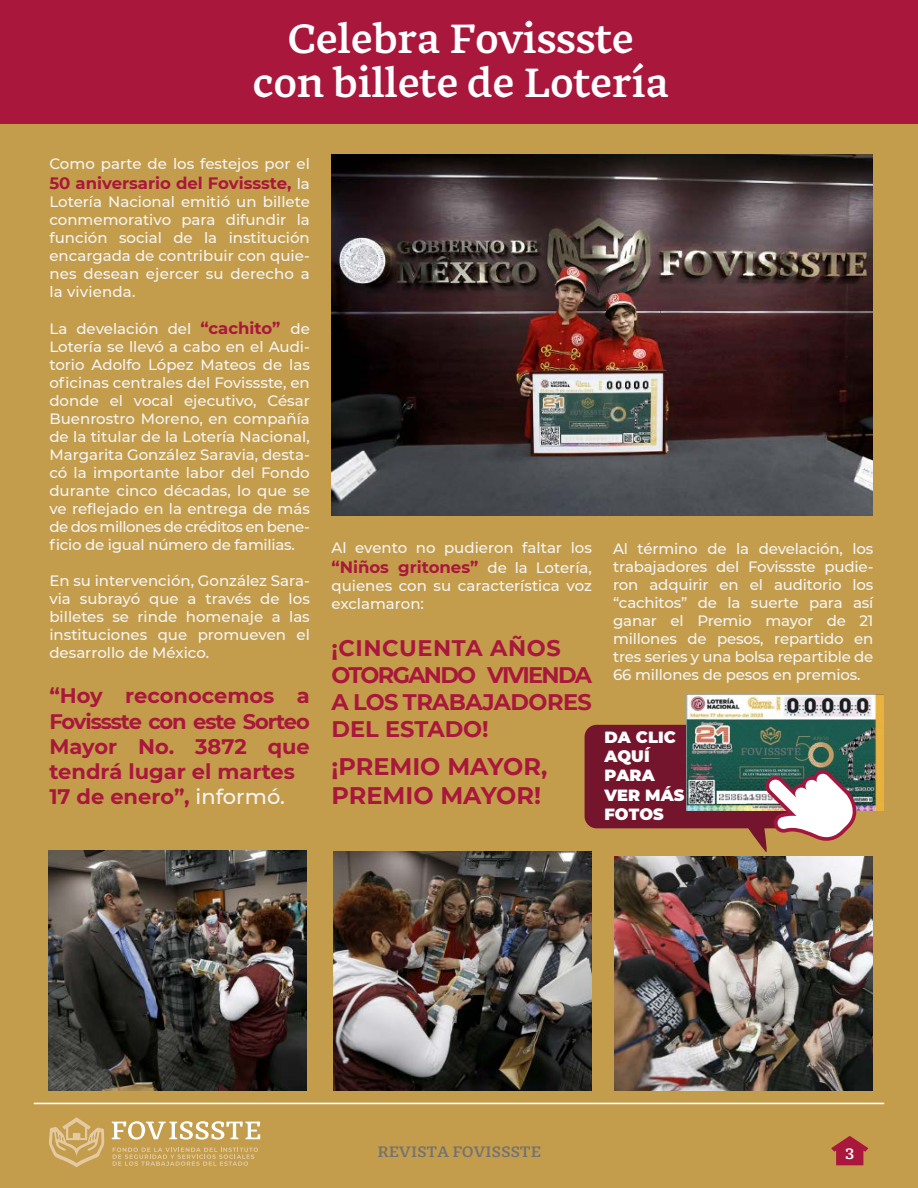
<style>
.page{position:relative;width:918px;height:1188px;background:#c39d4b}
.page>*{position:absolute;margin:0;border:0;box-sizing:border-box;transform-origin:0 0}
.t1{font:700 40.5px/43.5px "GMX";letter-spacing:-.025em;color:#fff;text-align:center}
.t2{font:700 24px/28.8px "Montserrat";color:#aa173c}
.t3{font:700 22.5px/27px "Montserrat";letter-spacing:-.025em;color:#aa173c}
.t4{font:700 21px/25.2px "Montserrat";color:#aa173c}
.t5{font:700 16.5px "Montserrat";color:#aa173c}
.t6{font:900 16.2px/19.5px "Montserrat";letter-spacing:.005em;color:#fff}
.t7{font:500 15px/18px "Montserrat";color:#f5f5f5;text-align:justify}
.t8{font:700 15px "GMX";letter-spacing:-.025em;color:#717271}
.t9{font:700 15px "GMX";color:#fff}
.s1{font-weight:500;font-size:15px;color:#f5f5f5}
.s2{font-weight:700;font-size:16.5px;color:#aa173c}
.s3{font-weight:500;color:#f5f5f5}
</style>
<div class="page">
<hr style="left:34px;top:1103px;width:850px;height:1px;background:#fff">
<div style="left:0;top:0;width:918px;height:124px;background:#aa173c"></div>
<svg style="left:831px;top:1136px;width:37px;height:29px"></svg>
<img style="left:332px;top:155px;width:540px;height:360px">
<img style="left:49px;top:850px;width:257px;height:241px">
<svg style="left:49px;top:1117px;width:55px;height:50px"></svg>
<svg style="left:113px;top:1148px;width:145px;height:18px"></svg>
<svg style="left:112px;top:1121px;width:148px;height:19px"></svg>
<img style="left:615px;top:856px;width:258px;height:235px">
<img style="left:334px;top:851px;width:257px;height:240px">
<img style="left:687px;top:694px;width:197px;height:117px">
<img style="left:585px;top:725px;width:278px;height:127px">
<h1 class="t1" style="left:252px;top:17px;width:419px">Celebra Fovissste con billete de Lotería</h1>
<p class="t7" style="left:49px;top:154px;width:262px">Como parte de los festejos por el</p>
<p class="t5" style="left:49px;top:171px;width:262px">50 aniversario del Fovissste, <span class="s1">la</span></p>
<p class="t7" style="left:49px;top:192px;width:262px">Lotería Nacional emitió un billete conmemorativo para difundir la función social de la institución encargada de contribuir con quie&shy;nes desean ejercer su derecho a la vivienda.</p>
<p class="t7" style="left:49px;top:319px;width:262px">La develación del <span class="s2">“cachito”</span> de Lotería se llevó a cabo en el Audi&shy;torio Adolfo López Mateos de las oficinas centrales del Fovissste, en donde el vocal ejecutivo, César Buenrostro Moreno, en compañía de la titular de la Lotería Nacional, Margarita González Saravia, desta&shy;có la importante labor del Fondo durante cinco décadas, lo que se ve reflejado en la entrega de más de dos millones de créditos en bene&shy;ficio de igual número de familias.</p>
<p class="t7" style="left:49px;top:571px;width:262px">En su intervención, González Sara&shy;via subrayó que a través de los billetes se rinde homenaje a las instituciones que promueven el desarrollo de México.</p>
<h3 class="t4" style="left:49px;top:682px;width:262px">“Hoy reconocemos a<br>Fovissste con este Sorteo<br>Mayor No. 3872 que tendrá lugar el martes<br>17 de enero”, <span class="s3">informó.</span></h3>
<p class="t7" style="left:331px;top:538px;width:262px">Al evento no pudieron faltar los</p>
<p class="t5" style="left:331px;top:555px;width:262px">“Niños gritones” <span class="s1">de la Lotería,</span></p>
<p class="t7" style="left:331px;top:576px;width:262px">quienes con su característica voz exclamaron:</p>
<h3 class="t3" style="left:331px;top:633px;width:262px">¡CINCUENTA AÑOS<br>OTORGANDO VIVIENDA<br>A LOS TRABAJADORES<br>DEL ESTADO!</h3>
<h2 class="t2" style="left:331px;top:751px;width:217px">¡PREMIO MAYOR,<br>PREMIO MAYOR!</h2>
<p class="t7" style="left:613px;top:540px;width:262px">Al término de la develación, los trabajadores del Fovissste pudie&shy;ron adquirir en el auditorio los “cachitos” de la suerte para así ganar el Premio mayor de 21 millones de pesos, repartido en tres series y una bolsa repartible de 66 millones de pesos en premios.</p>
<p class="t6" style="left:604px;top:726px;width:82px">DA CLIC<br>AQUÍ<br>PARA<br>VER MÁS<br>FOTOS</p>
<p class="t8" style="left:377px;top:1143px;width:166px">REVISTA FOVISSSTE</p>
<p class="t9" style="left:845px;top:1145px;width:11px">3</p>
</div>
